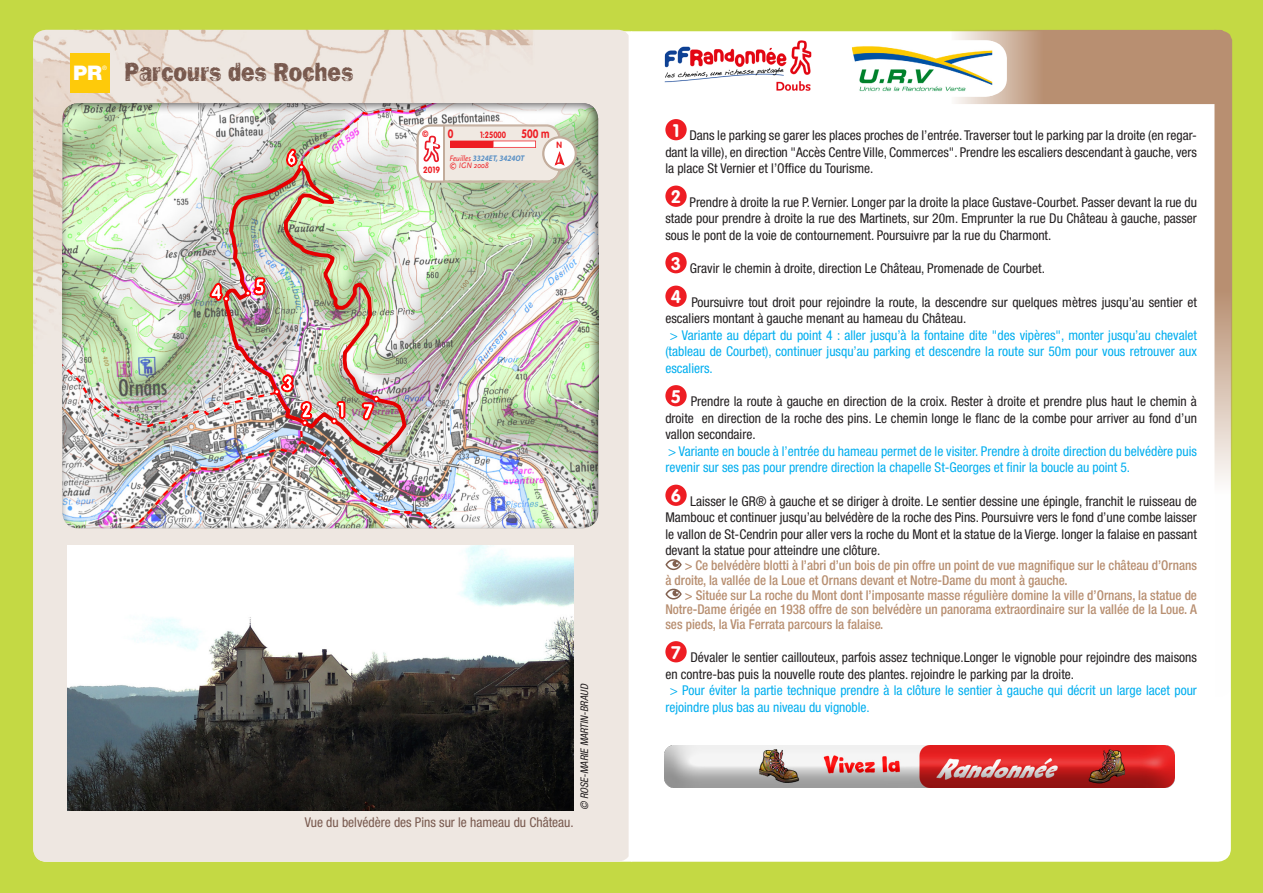
<style>
.page{position:relative;width:1263px;height:893px;background:#fff}
.page>*{position:absolute;margin:0;border:0;box-sizing:border-box;transform-origin:0 0}
.t1{font:27px "Frankie OTF";color:#78594e;scale:.83 1}
.t2{font:condensed 13.5px/16.5px "Helvetica Neue LT Std";color:#231f20;text-align:justify}
.t3{font:condensed 13.5px/16.5px "Helvetica Neue LT Std";color:#00aeef}
.t4{font:500 condensed 13.5px/14.7px "Helvetica Neue LT Std";color:#b88f71}
.t5{font:condensed 13.5px "Helvetica Neue LT Std";color:#78594e}
.t6{font:700 12px "VAG Rounded Std";color:#ee1d23;scale:.82 1}
.t7{font:italic condensed 10.5px "Helvetica Neue LT Std";color:#231f20}
.t8{font:700 9px "VAG Rounded Std";color:#ee1d23;scale:.82 1}
.t9{font:700 9px "VAG Rounded Std";color:#ee1d23;scale:.9 1}
.t10{font:italic 700 8.25px "Myriad Pro";color:#5a91c6;scale:.9 1}
.t11{font:italic 8.25px "Scala Sans";color:#ee1d23;scale:.9 1}
.t12{font:6.15px "Helvetica Neue LT Std";color:#fff}
.s1{font-family:"Helvetica Neue LT Std";font-weight:900;font-size:20.1px;color:#fff}
.s2{font-family:"Scala Sans";font-weight:400;color:#ee1d23}
</style>
<div class="page">
<div style="left:0;top:0;width:631px;height:893px;background:#c4d944"></div>
<div style="left:631px;top:0;width:632px;height:893px;background:#c4d944"></div>
<div style="left:632px;top:31px;width:599px;height:831px;background:#fff"></div>
<img style="left:33px;top:30px;width:596px;height:832px">
<div style="left:665px;top:119px;width:22px;height:21px;background:#ee1d23;border-radius:50%"></div>
<div style="left:665px;top:186px;width:22px;height:21px;background:#ee1d23;border-radius:50%"></div>
<div style="left:665px;top:252px;width:22px;height:21px;background:#ee1d23;border-radius:50%"></div>
<div style="left:665px;top:286px;width:22px;height:21px;background:#ee1d23;border-radius:50%"></div>
<div style="left:665px;top:385px;width:22px;height:21px;background:#ee1d23;border-radius:50%"></div>
<div style="left:665px;top:485px;width:22px;height:21px;background:#ee1d23;border-radius:50%"></div>
<svg style="left:665px;top:559px;width:17px;height:11px"></svg>
<svg style="left:665px;top:589px;width:17px;height:10px"></svg>
<div style="left:665px;top:641px;width:22px;height:21px;background:#ee1d23;border-radius:50%"></div>
<div style="left:71px;top:54px;width:39px;height:39px;background:#feca0a"></div>
<div style="left:62px;top:102px;width:537px;height:427px;background:#231f20;opacity:.75"></div>
<svg style="left:416px;top:124px;width:161px;height:59px;background:#e9d7d0"></svg>
<img style="left:67px;top:545px;width:506px;height:265px">
<svg style="left:653px;top:40px;width:170px;height:57px"></svg>
<img style="left:665px;top:40px;width:146px;height:57px">
<svg style="left:838px;top:30px;width:394px;height:667px;background:#f8f5f2"></svg>
<img style="left:852px;top:40px;width:141px;height:57px">
<img style="left:664px;top:745px;width:510px;height:43px">
<h1 class="t1" style="left:73px;top:56px;width:339px"><span class="s1">PR</span> Parcours des Roches</h1>
<p class="t12" style="left:102px;top:65px;width:6px">®</p>
<p class="t9" style="left:422px;top:129px;width:9px">©</p>
<p class="t9" style="left:423px;top:164px;width:20px">2019</p>
<p class="t6" style="left:448px;top:127px;width:8px">0</p>
<p class="t8" style="left:480px;top:130px;width:33px">1:25000</p>
<p class="t6" style="left:522px;top:127px;width:36px">500 m</p>
<p class="t10" style="left:450px;top:153px;width:85px"><span class="s2">Feuilles</span> 3324ET, 3424OT</p>
<p class="t11" style="left:450px;top:161px;width:45px">© IGN 2008</p>
<p class="t9" style="left:557px;top:139px;width:8px">N</p>
<p class="t7" style="left:578px;top:810px;width:128px;rotate:-90deg">© ROSE-MARIE MARTIN-BRAUD</p>
<p class="t5" style="left:305px;top:815px;width:270px">Vue du belvédère des Pins sur le hameau du Château.</p>
<p class="t2" style="left:665px;top:127px;width:533px;text-indent:7px"><sup>1</sup> Dans le parking se garer les places proches de l’entrée. Traverser tout le parking par la droite (en regar&shy;dant la ville), en direction "Accès Centre Ville, Commerces". Prendre les escaliers descendant à gauche, vers la place St Vernier et l’Office du Tourisme.</p>
<p class="t2" style="left:665px;top:194px;width:533px;text-indent:5px"><sup>2</sup> Prendre à droite la rue P. Vernier. Longer par la droite la place Gustave-Courbet. Passer devant la rue du stade pour prendre à droite la rue des Martinets, sur 20m. Emprunter la rue Du Château à gauche, passer sous le pont de la voie de contournement. Poursuivre par la rue du Charmont.</p>
<p class="t2" style="left:671px;top:260px;width:376px"><sup>3</sup> Gravir le chemin à droite, direction Le Château, Promenade de Courbet.</p>
<p class="t2" style="left:665px;top:294px;width:533px;text-indent:5px"><sup>4</sup> Poursuivre tout droit pour rejoindre la route, la descendre sur quelques mètres jusqu’au sentier et escaliers montant à gauche menant au hameau du Château.</p>
<p class="t3" style="left:665px;top:327px;width:533px;text-align:justify;text-indent:4px">&gt; Variante au départ du point 4 : aller jusqu’à la fontaine dite "des vipères", monter jusqu’au chevalet (tableau de Courbet), continuer jusqu’au parking et descendre la route sur 50m pour vous retrouver aux escaliers.</p>
<p class="t2" style="left:665px;top:393px;width:533px;text-indent:5px"><sup>5</sup> Prendre la route à gauche en direction de la croix. Rester à droite et prendre plus haut le chemin à droite en direction de la roche des pins. Le chemin longe le flanc de la combe pour arriver au fond d’un vallon secondaire.</p>
<p class="t3" style="left:665px;top:443px;width:533px">&gt; Variante en boucle à l’entrée du hameau permet de le visiter. Prendre à droite direction du belvédère puis revenir sur ses pas pour prendre direction la chapelle St-Georges et finir la boucle au point 5.</p>
<p class="t2" style="left:665px;top:493px;width:533px;text-indent:5px"><sup>6</sup> Laisser le GR® à gauche et se diriger à droite. Le sentier dessine une épingle, franchit le ruisseau de Mambouc et continuer jusqu’au belvédère de la roche des Pins. Poursuivre vers le fond d’une combe laisser le vallon de St-Cendrin pour aller vers la roche du Mont et la statue de la Vierge. longer la falaise en passant devant la statue pour atteindre une clôture.</p>
<p class="t4" style="left:665px;top:558px;width:533px;text-indent:19px">&gt; Ce belvédère blotti à l’abri d’un bois de pin offre un point de vue magnifique sur le château d’Ornans à droite, la vallée de la Loue et Ornans devant et Notre-Dame du mont à gauche.</p>
<p class="t4" style="left:665px;top:587px;width:533px;text-align:justify;text-indent:19px">&gt; Située sur La roche du Mont dont l’imposante masse régulière domine la ville d’Ornans, la statue de Notre-Dame érigée en 1938 offre de son belvédère un panorama extraordinaire sur la vallée de la Loue. A ses pieds, la Via Ferrata parcours la falaise.</p>
<p class="t2" style="left:665px;top:649px;width:533px;text-indent:6px"><sup>7</sup> Dévaler le sentier caillouteux, parfois assez technique.Longer le vignoble pour rejoindre des maisons en contre-bas puis la nouvelle route des plantes. rejoindre le parking par la droite.</p>
<p class="t3" style="left:665px;top:682px;width:533px;text-indent:4px">&gt; Pour éviter la partie technique prendre à la clôture le sentier à gauche qui décrit un large lacet pour rejoindre plus bas au niveau du vignoble.</p>
</div>
